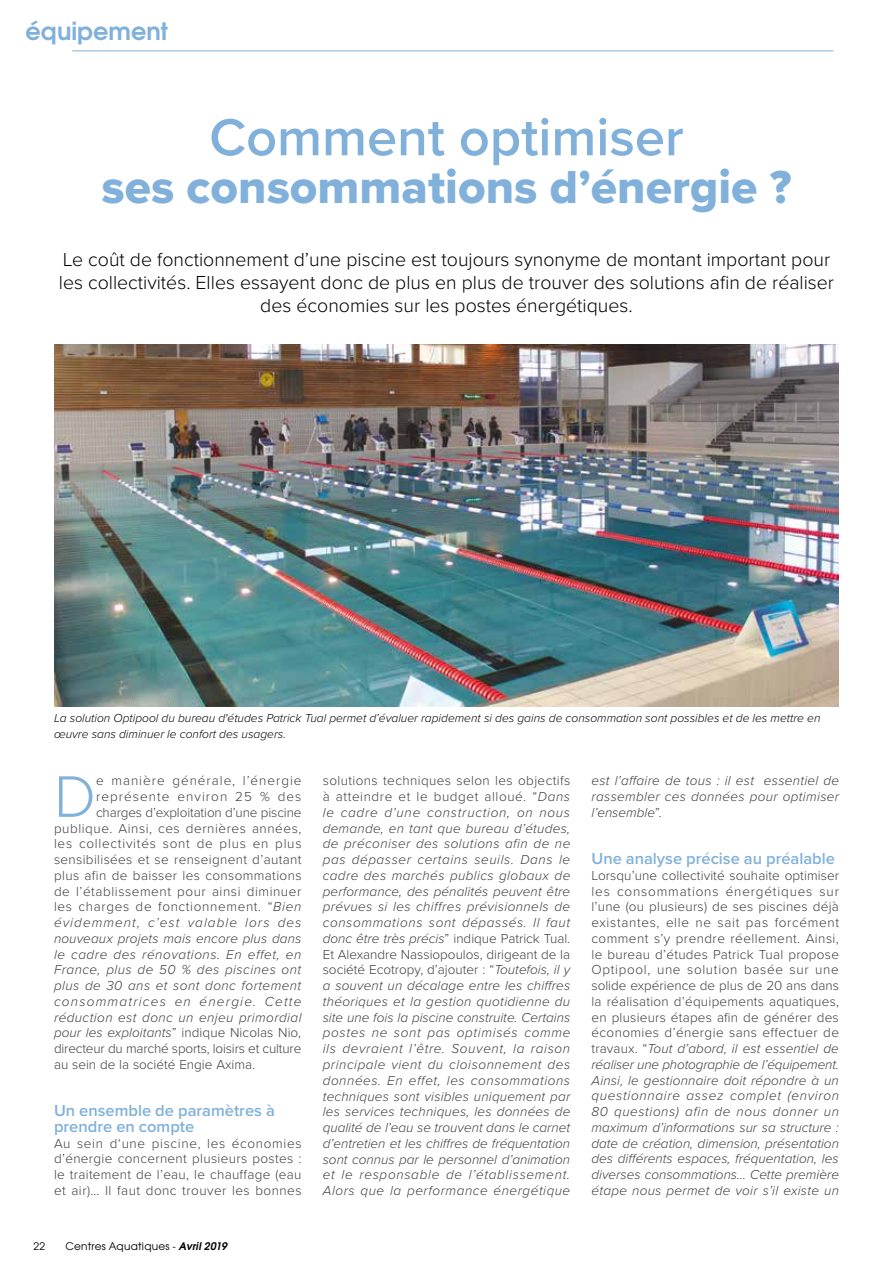
<style>
.page{position:relative;width:893px;height:1263px;background:#fff}
.page>*{position:absolute;margin:0;border:0;box-sizing:border-box;transform-origin:0 0}
.t1{font:300 60.75px "Proxima Nova";color:#81b1db}
.t2{font:600 54px "Proxima Nova";color:#81b1db}
.t3{font:48px "Proxima Nova Extrabld";color:#81b1db}
.t4{font:700 24px "Te X Gyre Adventor";color:#81b1db}
.t5{font:300 19.5px/23.4px "Proxima Nova";color:#000;text-align:center}
.t6{font:600 16.5px/15.8px "Proxima Nova";color:#81b1db}
.t7{font:italic 300 13.5px/15.8px "Proxima Nova";letter-spacing:.035em;color:#3e3d40;text-align:justify}
.t8{font:300 13.5px/15.8px "Proxima Nova";letter-spacing:.03em;color:#3e3d40;text-align:justify}
.t9{font:300 13.5px "Proxima Nova";letter-spacing:-.01em;color:#3e3d40}
.t10{font:300 13.5px "Proxima Nova";letter-spacing:.005em;color:#3e3d40}
.t11{font:italic 300 13.5px "Proxima Nova";letter-spacing:.01em;color:#3e3d40}
.t12{font:300 13.5px "Proxima Nova";letter-spacing:.055em;color:#3e3d40}
.t13{font:300 13.5px "Proxima Nova";letter-spacing:.05em;color:#3e3d40}
.t14{font:italic 300 13.5px "Proxima Nova";letter-spacing:.08em;color:#3e3d40}
.t15{font:italic 300 13.5px "Proxima Nova";letter-spacing:.09em;color:#3e3d40}
.t16{font:300 13.5px "Proxima Nova";color:#3e3d40}
.t17{font:300 13.5px "Proxima Nova";letter-spacing:.07em;color:#3e3d40}
.t18{font:300 13.5px "Proxima Nova";letter-spacing:.075em;color:#3e3d40}
.t19{font:italic 300 12px/15.8px "Proxima Nova";color:#000}
.t20{font:10.5px "Te X Gyre Adventor";letter-spacing:.025em;color:#000}
.s1{font-style:italic}
.s2{font-weight:700;font-style:italic}
.s3{font-style:normal}
</style>
<div class="page">
<hr style="left:72px;top:51px;width:761px;height:1px;background:#81b1db">
<img style="left:54px;top:344px;width:785px;height:362px">
<h3 class="t4" style="left:26px;top:10px;width:144px">équipement</h3>
<h2 class="t2" style="left:209px;top:97px;width:476px">Comment optimiser</h2>
<h3 class="t3" style="left:102px;top:151px;width:691px">ses consommations d’énergie ?</h3>
<h3 class="t5" style="left:59px;top:246px;width:777px">Le coût de fonctionnement d’une piscine est toujours synonyme de montant important pour les collectivités. Elles essayent donc de plus en plus de trouver des solutions afin de réaliser des économies sur les postes énergétiques.</h3>
<p class="t19" style="left:54px;top:710px;width:768px">La solution Optipool du bureau d'études Patrick Tual permet d’évaluer rapidement si des gains de consommation sont possibles et de les mettre en œuvre sans diminuer le confort des usagers.</p>
<h1 class="t1" style="left:54px;top:751px;width:44px">D</h1>
<p class="t17" style="left:96px;top:771px;width:207px">e manière générale, l’énergie</p>
<p class="t18" style="left:96px;top:786px;width:207px">représente environ 25 % des</p>
<p class="t9" style="left:96px;top:802px;width:207px">charges d’exploitation d’une piscine</p>
<p class="t8" style="left:54px;top:819px;width:249px">publique. Ainsi, ces dernières années,</p>
<p class="t12" style="left:54px;top:834px;width:249px">les collectivités sont de plus en plus</p>
<p class="t8" style="left:54px;top:851px;width:249px">sensibilisées et se renseignent d’autant</p>
<p class="t8" style="left:54px;top:867px;width:249px">plus afin de baisser les consommations</p>
<p class="t8" style="left:54px;top:882px;width:249px">de l’établissement pour ainsi diminuer</p>
<p class="t13" style="left:54px;top:897px;width:249px">les charges de fonctionnement. “<span class="s1">Bien</span></p>
<p class="t14" style="left:54px;top:912px;width:249px">évidemment, c’est valable lors des</p>
<p class="t11" style="left:54px;top:928px;width:249px">nouveaux projets mais encore plus dans</p>
<p class="t7" style="left:54px;top:945px;width:249px">le cadre des rénovations. En effet, en</p>
<p class="t7" style="left:54px;top:961px;width:249px">France, plus de 50 % des piscines ont</p>
<p class="t7" style="left:54px;top:977px;width:249px">plus de 30 ans et sont donc fortement</p>
<p class="t15" style="left:54px;top:991px;width:249px">consommatrices en énergie. Cette</p>
<p class="t7" style="left:54px;top:1008px;width:249px">réduction est donc un enjeu primordial</p>
<p class="t10" style="left:54px;top:1023px;width:249px"><span class="s1">pour les exploitants</span>” indique Nicolas Nio,</p>
<p class="t9" style="left:54px;top:1039px;width:249px">directeur du marché sports, loisirs et culture</p>
<p class="t16" style="left:54px;top:1054px;width:203px">au sein de la société Engie Axima.</p>
<p class="t6" style="left:54px;top:1102px;width:222px">Un ensemble de paramètres à prendre en compte</p>
<p class="t8" style="left:54px;top:1134px;width:249px">Au sein d‘une piscine, les économies d’énergie concernent plusieurs postes : le traitement de l’eau, le chauffage (eau et air)… Il faut donc trouver les bonnes</p>
<p class="t20" style="left:34px;top:1238px;width:195px">22 Centres Aquatiques - <span class="s2">Avril 2019</span></p>
<p class="t7" style="left:323px;top:772px;width:249px"><span class="s3">solutions techniques selon les objectifs à atteindre et le budget alloué. “</span>Dans le cadre d’une construction, on nous demande, en tant que bureau d’études, de préconiser des solutions afin de ne pas dépasser certains seuils. Dans le cadre des marchés publics globaux de performance, des pénalités peuvent être prévues si les chiffres prévisionnels de consommations sont dépassés. Il faut donc être très précis<span class="s3">” indique Patrick Tual.<br>Et Alexandre Nassiopoulos, dirigeant de la société Ecotropy, d’ajouter : “</span>Toutefois, il y a souvent un décalage entre les chiffres théoriques et la gestion quotidienne du site une fois la piscine construite. Certains postes ne sont pas optimisés comme ils devraient l’être. Souvent, la raison principale vient du cloisonnement des données. En effet, les consommations techniques sont visibles uniquement par les services techniques, les données de qualité de l’eau se trouvent dans le carnet d’entretien et les chiffres de fréquentation sont connus par le personnel d’animation et le responsable de l’établissement.<br>Alors que la performance énergétique</p>
<p class="t7" style="left:591px;top:772px;width:249px">est l’affaire de tous : il est essentiel de rassembler ces données pour optimiser l’ensemble<span class="s3">”.</span></p>
<p class="t6" style="left:591px;top:850px;width:245px">Une analyse précise au préalable</p>
<p class="t8" style="left:591px;top:867px;width:249px">Lorsqu’une collectivité souhaite optimiser les consommations énergétiques sur l’une (ou plusieurs) de ses piscines déjà existantes, elle ne sait pas forcément comment s’y prendre réellement. Ainsi, le bureau d’études Patrick Tual propose Optipool, une solution basée sur une solide expérience de plus de 20 ans dans la réalisation d’équipements aquatiques, en plusieurs étapes afin de générer des économies d’énergie sans effectuer de travaux. “<span class="s1">Tout d’abord, il est essentiel de réaliser une photographie de l’équipement.<br>Ainsi, le gestionnaire doit répondre à un questionnaire assez complet (environ 80 questions) afin de nous donner un maximum d’informations sur sa structure : date de création, dimension, présentation des différents espaces, fréquentation, les diverses consommations… Cette première étape nous permet de voir s’il existe un</span></p>
</div>
